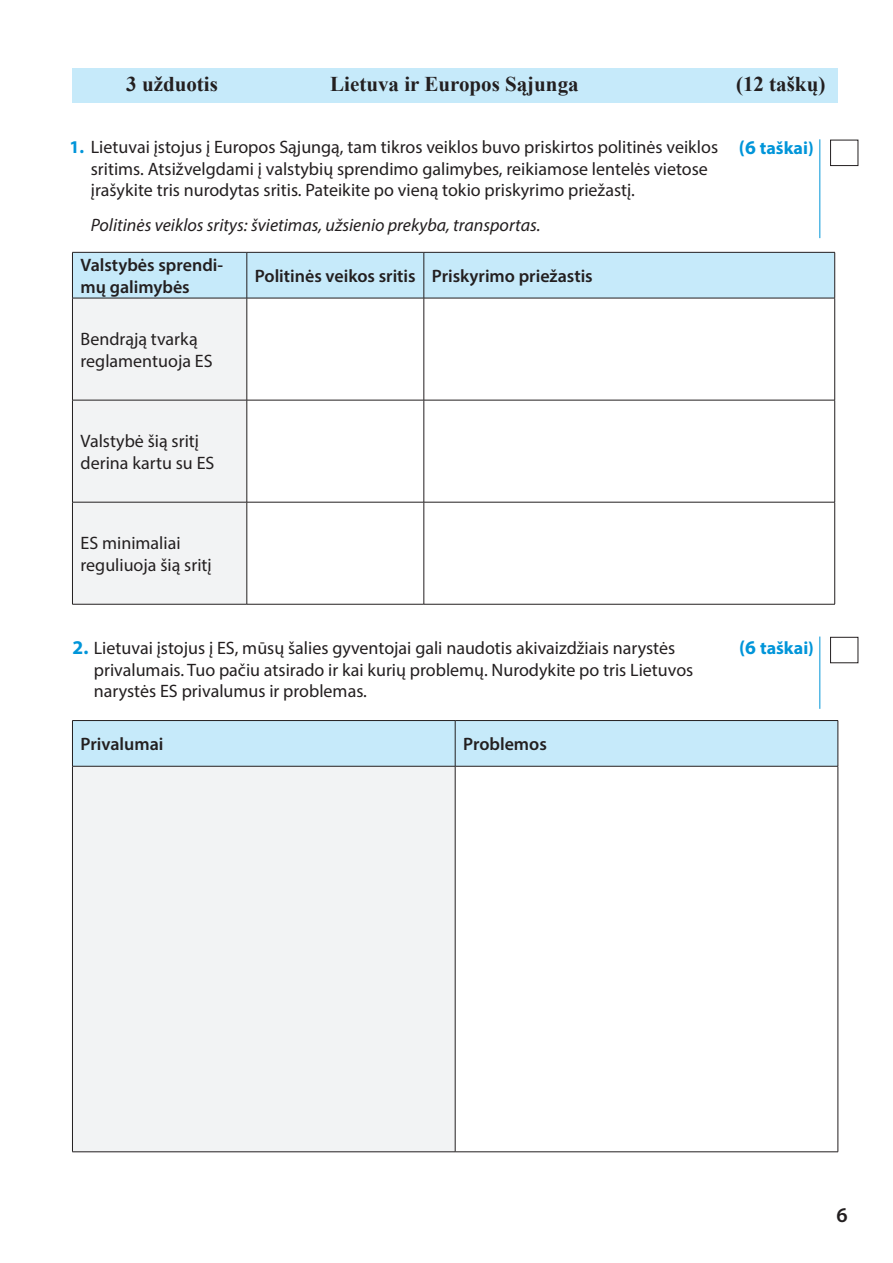
<style>
.page{position:relative;width:893px;height:1263px;background:#fff}
.page>*{position:absolute;margin:0;border:0;box-sizing:border-box;transform-origin:0 0}
.t1{font:700 21px "Times New Roman";color:#231f20}
.t2{font:600 21px "Myriad Pro";color:#231f20}
.t3{font:18px/21.6px "Myriad Pro";color:#231f20}
.t4{font:600 18px/21.6px "Myriad Pro";color:#231f20}
.t5{font:italic 18px "Myriad Pro";color:#231f20}
.t6{font:700 18px "Myriad Pro";color:#0095d9}
.s1{font-weight:700;color:#0095d9}
.s2{font-size:19.5px}
.s3{font-weight:700;font-size:19.5px;color:#0095d9}
</style>
<div class="page">
<div style="left:72px;top:68px;width:766px;height:34px;background:#c6eafa"></div>
<div style="left:73px;top:253px;width:761px;height:45px;background:#c6eafa"></div>
<div style="left:73px;top:299px;width:174px;height:305px;background:#f2f3f4"></div>
<svg style="left:248px;top:299px;width:586px;height:305px"></svg>
<hr style="left:72px;top:252px;width:175px;height:1px;background:#231f20">
<hr style="left:72px;top:252px;width:1px;height:46px;background:#231f20">
<hr style="left:247px;top:252px;width:177px;height:1px;background:#231f20">
<hr style="left:247px;top:252px;width:1px;height:46px;background:#231f20">
<hr style="left:424px;top:252px;width:411px;height:1px;background:#231f20">
<hr style="left:424px;top:252px;width:1px;height:46px;background:#231f20">
<hr style="left:834px;top:252px;width:1px;height:46px;background:#231f20">
<hr style="left:72px;top:298px;width:175px;height:1px;background:#231f20">
<hr style="left:72px;top:298px;width:1px;height:102px;background:#231f20">
<hr style="left:247px;top:298px;width:177px;height:1px;background:#231f20">
<hr style="left:247px;top:298px;width:1px;height:102px;background:#231f20">
<hr style="left:424px;top:298px;width:411px;height:1px;background:#231f20">
<hr style="left:424px;top:298px;width:1px;height:102px;background:#231f20">
<hr style="left:834px;top:298px;width:1px;height:102px;background:#231f20">
<hr style="left:72px;top:400px;width:175px;height:1px;background:#231f20">
<hr style="left:72px;top:400px;width:1px;height:102px;background:#231f20">
<hr style="left:247px;top:400px;width:177px;height:1px;background:#231f20">
<hr style="left:247px;top:400px;width:1px;height:102px;background:#231f20">
<hr style="left:424px;top:400px;width:411px;height:1px;background:#231f20">
<hr style="left:424px;top:400px;width:1px;height:102px;background:#231f20">
<hr style="left:834px;top:400px;width:1px;height:102px;background:#231f20">
<hr style="left:72px;top:502px;width:175px;height:1px;background:#231f20">
<hr style="left:72px;top:502px;width:1px;height:102px;background:#231f20">
<hr style="left:247px;top:502px;width:177px;height:1px;background:#231f20">
<hr style="left:247px;top:502px;width:1px;height:102px;background:#231f20">
<hr style="left:424px;top:502px;width:411px;height:1px;background:#231f20">
<hr style="left:424px;top:502px;width:1px;height:102px;background:#231f20">
<hr style="left:834px;top:502px;width:1px;height:102px;background:#231f20">
<hr style="left:72px;top:604px;width:175px;height:1px;background:#231f20">
<hr style="left:247px;top:604px;width:177px;height:1px;background:#231f20">
<hr style="left:424px;top:604px;width:411px;height:1px;background:#231f20">
<div style="left:73px;top:721px;width:765px;height:45px;background:#c6eafa"></div>
<div style="left:72px;top:766px;width:383px;height:386px;background:#f2f3f4"></div>
<hr style="left:72px;top:720px;width:383px;height:1px;background:#231f20">
<hr style="left:72px;top:721px;width:1px;height:45px;background:#231f20">
<hr style="left:455px;top:720px;width:383px;height:1px;background:#231f20">
<hr style="left:455px;top:721px;width:1px;height:45px;background:#231f20">
<hr style="left:838px;top:721px;width:1px;height:45px;background:#231f20">
<hr style="left:72px;top:766px;width:383px;height:1px;background:#231f20">
<hr style="left:72px;top:766px;width:1px;height:385px;background:#231f20">
<hr style="left:455px;top:766px;width:383px;height:1px;background:#231f20">
<hr style="left:455px;top:766px;width:1px;height:385px;background:#231f20">
<hr style="left:838px;top:766px;width:1px;height:385px;background:#231f20">
<hr style="left:72px;top:1151px;width:383px;height:1px;background:#231f20">
<hr style="left:455px;top:1151px;width:383px;height:1px;background:#231f20">
<hr style="left:819px;top:139px;width:1px;height:99px;background:#0095d9">
<hr style="left:819px;top:636px;width:1px;height:73px;background:#0095d9">
<div style="left:830px;top:140px;width:28px;height:26px;border:1px solid #231f20"></div>
<div style="left:830px;top:637px;width:28px;height:26px;border:1px solid #231f20"></div>
<p class="t1" style="left:126px;top:69px;width:93px">3 užduotis</p>
<p class="t1" style="left:330px;top:69px;width:250px">Lietuva ir Europos Sąjunga</p>
<p class="t1" style="left:736px;top:69px;width:91px">(12 taškų)</p>
<p class="t3" style="left:91px;top:136px;width:629px;text-indent:-21px"><span class="s1">1.</span> Lietuvai įstojus į Europos Sąjungą, tam tikros veiklos buvo priskirtos politinės veiklos sritims. Atsižvelgdami į valstybių sprendimo galimybes, reikiamose lentelės vietose įrašykite tris nurodytas sritis. Pateikite po vieną tokio priskyrimo priežastį.</p>
<p class="t5" style="left:91px;top:214px;width:451px">Politinės veiklos sritys: švietimas, užsienio prekyba, transportas.</p>
<p class="t4" style="left:81px;top:254px;width:144px">Valstybės sprendi&shy;mų galimybės</p>
<p class="t4" style="left:255px;top:265px;width:339px">Politinės veikos sritis Priskyrimo priežastis</p>
<p class="t3" style="left:81px;top:328px;width:134px">Bendrąją tvarką reglamentuoja ES</p>
<p class="t6" style="left:739px;top:137px;width:76px"><span class="s2">(6</span> taškai)</p>
<p class="t3" style="left:81px;top:430px;width:135px">Valstybė šią sritį derina kartu su ES</p>
<p class="t3" style="left:81px;top:532px;width:133px">ES minimaliai reguliuoja šią sritį</p>
<p class="t3" style="left:94px;top:637px;width:601px;text-indent:-21px"><span class="s3">2.</span> Lietuvai įstojus į ES, mūsų šalies gyventojai gali naudotis akivaizdžiais narystės privalumais. Tuo pačiu atsirado ir kai kurių problemų. Nurodykite po tris Lietuvos narystės ES privalumus ir problemas.</p>
<p class="t4" style="left:81px;top:733px;width:84px">Privalumai</p>
<p class="t4" style="left:463px;top:733px;width:85px">Problemos</p>
<p class="t6" style="left:739px;top:636px;width:76px"><span class="s2">(6</span> taškai)</p>
<p class="t2" style="left:836px;top:1202px;width:13px">6</p>
</div>
